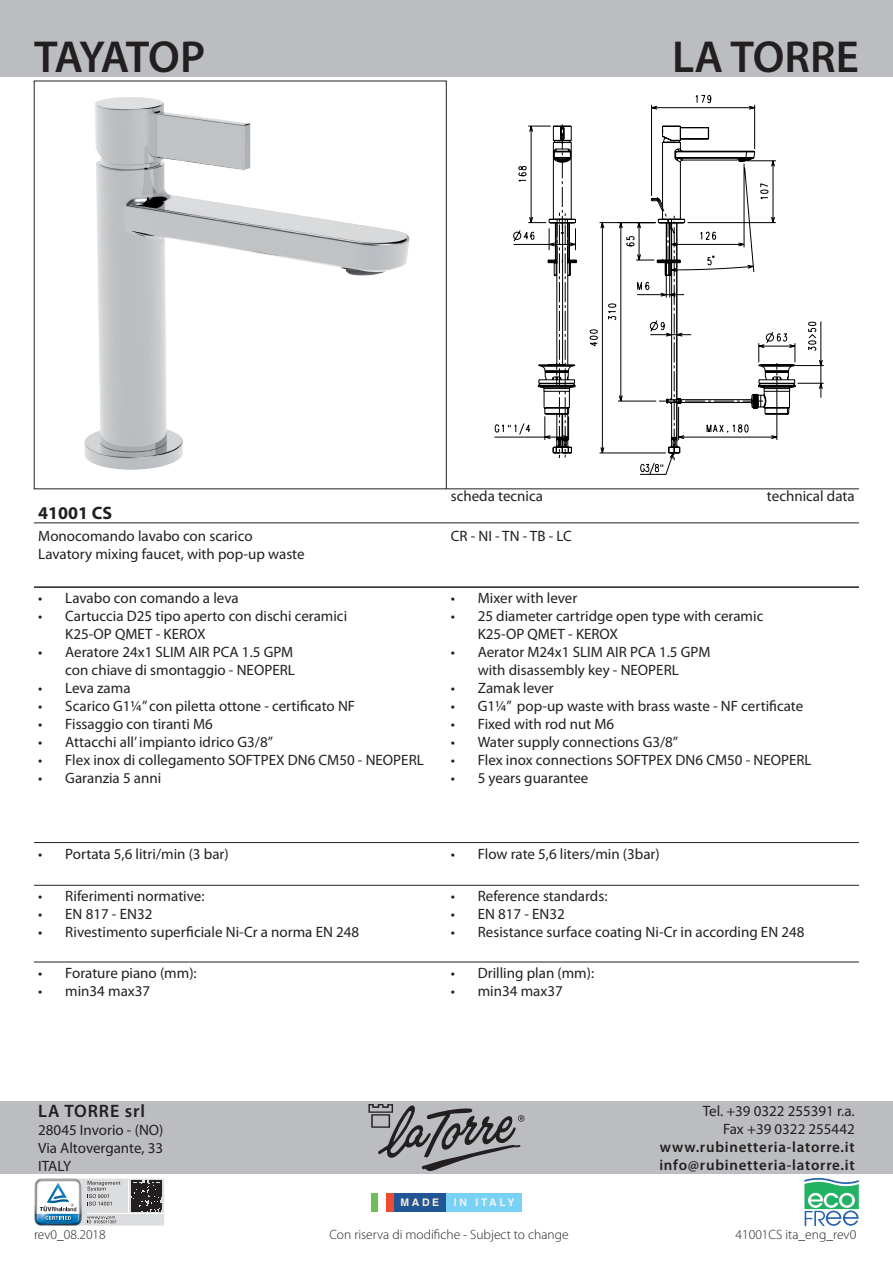
<style>
.page{position:relative;width:893px;height:1263px;background:#fff}
.page>*{position:absolute;margin:0;border:0;box-sizing:border-box;transform-origin:0 0}
.t1{font:600 45px "Myriad Pro";letter-spacing:-.075em;color:#231f20}
.t2{font:600 45px "Myriad Pro";letter-spacing:-.03em;color:#231f20}
.t3{font:600 18px "Myriad Pro";letter-spacing:.05em;color:#231f20}
.t4{font:700 18px "Myriad Pro";color:#231f20}
.t5{font:15px/18px "Myriad Pro";color:#231f20}
.t6{font:600 15px "Myriad Pro";letter-spacing:.05em;color:#231f20}
.t7{font:300 13.5px "Myriad Pro";color:#231f20}
.t8{font:700 10.5px "Helvetica";letter-spacing:.25em;color:#f2f3f4}
.t9{font:700 10.5px "Helvetica";color:#feeddb}
</style>
<div class="page">
<img style="left:84px;top:97px;width:326px;height:373px">
<hr style="left:34px;top:523px;width:825px;height:1px;background:#231f20">
<hr style="left:446px;top:489px;width:413px;height:1px;background:#231f20">
<hr style="left:34px;top:885px;width:825px;height:1px;background:#231f20">
<hr style="left:34px;top:842px;width:825px;height:1px;background:#231f20">
<div style="left:0;top:0;width:893px;height:77px;background:#bcbdc0"></div>
<div style="left:0;top:1101px;width:893px;height:73px;background:#bcbdc0"></div>
<div style="left:395px;top:1193px;width:51px;height:18px;background:#205696"></div>
<div style="left:446px;top:1193px;width:76px;height:18px;background:#79d2f6"></div>
<div style="left:371px;top:1193px;width:7px;height:18px;background:#6ebf59"></div>
<div style="left:386px;top:1193px;width:7px;height:18px;background:#ef4b33"></div>
<svg style="left:804px;top:1178px;width:55px;height:48px"></svg>
<svg style="left:34px;top:1178px;width:130px;height:48px"></svg>
<svg style="left:368px;top:1104px;width:156px;height:67px"></svg>
<hr style="left:34px;top:962px;width:825px;height:1px;background:#231f20">
<hr style="left:34px;top:587px;width:825px;height:1px;background:#231f20">
<svg style="left:544px;top:95px;width:279px;height:380px"></svg>
<svg style="left:494px;top:123px;width:304px;height:316px"></svg>
<p class="t1" style="left:34px;top:28px;width:173px">TAYATOP</p>
<p class="t2" style="left:672px;top:28px;width:188px">LA TORRE</p>
<p class="t4" style="left:38px;top:501px;width:76px">41001 CS</p>
<p class="t5" style="left:38px;top:527px;width:216px">Monocomando lavabo con scarico</p>
<p class="t5" style="left:38px;top:545px;width:268px">Lavatory mixing faucet, with pop-up waste</p>
<p class="t5" style="left:38px;top:589px;width:202px">• Lavabo con comando a leva</p>
<p class="t5" style="left:65px;top:607px;width:283px;text-indent:-27px">• Cartuccia D25 tipo aperto con dischi ceramici<br>K25-OP QMET - KEROX</p>
<p class="t5" style="left:38px;top:643px;width:258px;text-align:right">• Aeratore 24x1 SLIM AIR PCA 1.5 GPM con chiave di smontaggio - NEOPERL</p>
<p class="t5" style="left:38px;top:679px;width:94px">• Leva zama</p>
<p class="t5" style="left:38px;top:697px;width:318px">• Scarico G1¼” con piletta ottone - certificato NF</p>
<p class="t5" style="left:38px;top:715px;width:176px">• Fissaggio con tiranti M6</p>
<p class="t5" style="left:38px;top:733px;width:236px">• Attacchi all’ impianto idrico G3/8”</p>
<p class="t5" style="left:38px;top:751px;width:387px">• Flex inox di collegamento SOFTPEX DN6 CM50 - NEOPERL</p>
<p class="t5" style="left:38px;top:769px;width:125px">• Garanzia 5 anni</p>
<p class="t5" style="left:451px;top:487px;width:94px">scheda tecnica</p>
<p class="t5" style="left:767px;top:487px;width:89px">technical data</p>
<p class="t5" style="left:451px;top:527px;width:122px">CR - NI - TN - TB - LC</p>
<p class="t5" style="left:451px;top:589px;width:128px">• Mixer with lever</p>
<p class="t5" style="left:478px;top:607px;width:287px;text-indent:-27px">• 25 diameter cartridge open type with ceramic<br>K25-OP QMET - KEROX</p>
<p class="t5" style="left:451px;top:643px;width:261px;text-align:center">• Aerator M24x1 SLIM AIR PCA 1.5 GPM with disassembly key - NEOPERL</p>
<p class="t5" style="left:451px;top:679px;width:105px">• Zamak lever</p>
<p class="t5" style="left:451px;top:697px;width:354px">• G1¼” pop-up waste with brass waste - NF certificate</p>
<p class="t5" style="left:451px;top:715px;width:165px">• Fixed with rod nut M6</p>
<p class="t5" style="left:451px;top:733px;width:229px">• Water supply connections G3/8”</p>
<p class="t5" style="left:451px;top:751px;width:362px">• Flex inox connections SOFTPEX DN6 CM50 - NEOPERL</p>
<p class="t5" style="left:451px;top:769px;width:139px">• 5 years guarantee</p>
<p class="t5" style="left:38px;top:845px;width:192px">• Portata 5,6 litri/min (3 bar)</p>
<p class="t5" style="left:451px;top:845px;width:211px">• Flow rate 5,6 liters/min (3bar)</p>
<p class="t5" style="left:38px;top:886px;width:168px">• Riferimenti normative:</p>
<p class="t5" style="left:38px;top:904px;width:116px">• EN 817 - EN32</p>
<p class="t5" style="left:38px;top:922px;width:322px">• Rivestimento superficiale Ni-Cr a norma EN 248</p>
<p class="t5" style="left:38px;top:964px;width:160px">• Forature piano (mm):</p>
<p class="t5" style="left:38px;top:982px;width:113px">• min34 max37</p>
<p class="t5" style="left:451px;top:886px;width:158px">• Reference standards:</p>
<p class="t5" style="left:451px;top:904px;width:116px">• EN 817 - EN32</p>
<p class="t5" style="left:451px;top:922px;width:355px">• Resistance surface coating Ni-Cr in according EN 248</p>
<p class="t5" style="left:451px;top:964px;width:145px">• Drilling plan (mm):</p>
<p class="t5" style="left:451px;top:982px;width:113px">• min34 max37</p>
<p class="t3" style="left:38px;top:1100px;width:108px">LA TORRE srl</p>
<p class="t5" style="left:38px;top:1121px;width:127px">28045 Invorio - (NO)</p>
<p class="t5" style="left:38px;top:1139px;width:126px">Via Altovergante, 33</p>
<p class="t5" style="left:38px;top:1157px;width:35px">ITALY</p>
<p class="t9" style="left:401px;top:1196px;width:40px">MADE</p>
<p class="t8" style="left:454px;top:1196px;width:62px">IN ITALY</p>
<p class="t5" style="left:703px;top:1102px;width:153px">Tel. +39 0322 255391 r.a.</p>
<p class="t5" style="left:723px;top:1120px;width:133px">Fax +39 0322 255442</p>
<p class="t6" style="left:660px;top:1137px;width:196px">www.rubinetteria-latorre.it</p>
<p class="t6" style="left:659px;top:1155px;width:197px">info@rubinetteria-latorre.it</p>
<p class="t7" style="left:34px;top:1226px;width:73px">rev0_08.2018</p>
<p class="t7" style="left:329px;top:1226px;width:241px">Con riserva di modifiche - Subject to change</p>
<p class="t7" style="left:735px;top:1226px;width:122px">41001CS ita_eng_rev0</p>
</div>
